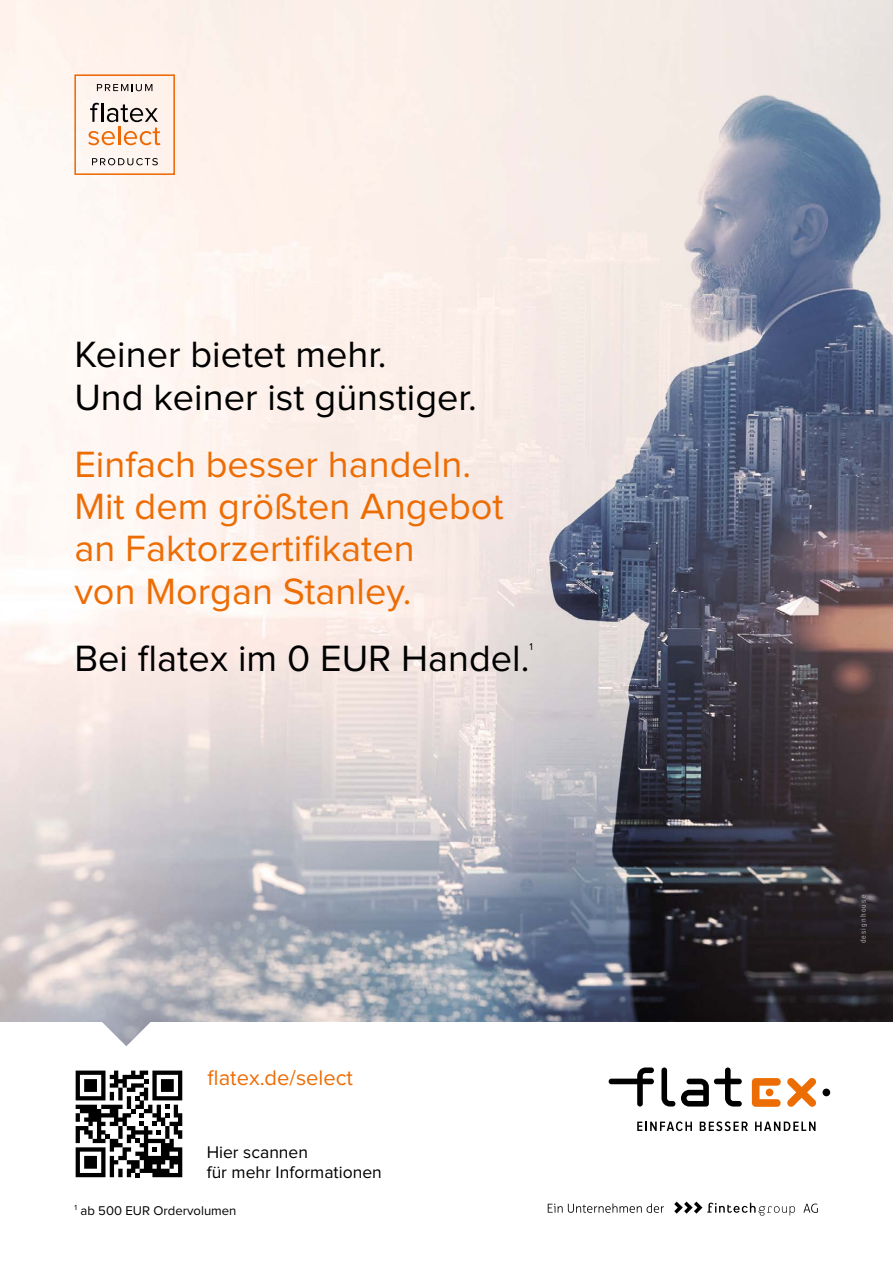
<style>
.page{position:relative;width:893px;height:1263px;background:#fff}
.page>*{position:absolute;margin:0;border:0;box-sizing:border-box;transform-origin:0 0}
.t1{font:37.95px/42.3px "Proxima Nova";color:#ed6d05}
.t2{font:37.95px/42.3px "Proxima Nova";color:#000}
.t3{font:21.9px "Proxima Nova";color:#ed6d05}
.t4{font:17.55px/20.4px "Proxima Nova";color:#000}
.t5{font:13.2px "Proxima Nova";color:#000}
.t6{font:10.2px "Proxima Nova";color:#000}
.t7{font:7.95px "Bell Centennial Address";letter-spacing:.15em;color:#b3b2b2}
</style>
<div class="page">
<img style="left:97px;top:1021px;width:59px;height:25px">
<img style="left:0;top:0;width:893px;height:1021px">
<svg style="left:548px;top:1203px;width:116px;height:10px"></svg>
<svg style="left:803px;top:1203px;width:15px;height:10px"></svg>
<svg style="left:674px;top:1201px;width:121px;height:15px"></svg>
<svg style="left:609px;top:1067px;width:45px;height:39px"></svg>
<svg style="left:661px;top:1067px;width:14px;height:39px"></svg>
<svg style="left:681px;top:1067px;width:61px;height:39px"></svg>
<div style="left:822px;top:1088px;width:8px;height:8px;background:#000;border-radius:50%"></div>
<svg style="left:752px;top:1078px;width:29px;height:29px"></svg>
<svg style="left:787px;top:1078px;width:29px;height:29px"></svg>
<svg style="left:637px;top:1121px;width:55px;height:10px"></svg>
<svg style="left:700px;top:1121px;width:48px;height:10px"></svg>
<svg style="left:755px;top:1121px;width:60px;height:10px"></svg>
<svg style="left:76px;top:1070px;width:106px;height:107px"></svg>
<div style="left:75px;top:75px;width:99px;height:99px;background:#fff4ed"></div>
<div style="left:74px;top:74px;width:101px;height:101px;border:2px solid #ed6d05"></div>
<svg style="left:97px;top:84px;width:55px;height:7px"></svg>
<svg style="left:92px;top:158px;width:66px;height:7px"></svg>
<svg style="left:88px;top:103px;width:72px;height:42px"></svg>
<p class="t2" style="left:74px;top:335px;width:404px">Keiner bietet mehr.<br>Und keiner ist günstiger.</p>
<p class="t1" style="left:74px;top:445px;width:431px">Einfach besser handeln.<br>Mit dem größten Angebot an Faktorzertifikaten<br>von Morgan Stanley.</p>
<p class="t2" style="left:74px;top:639px;width:457px">Bei flatex im 0 EUR Handel.</p>
<p class="t6" style="left:530px;top:642px;width:5px">1</p>
<p class="t3" style="left:208px;top:1068px;width:147px">flatex.de/select</p>
<p class="t4" style="left:207px;top:1142px;width:177px">Hier scannen<br>für mehr Informationen</p>
<p class="t5" style="left:74px;top:1204px;width:164px"><sup>1</sup> ab 500 EUR Ordervolumen</p>
<p class="t7" style="left:859px;top:943px;width:50px;rotate:-90deg">designhouse</p>
</div>
